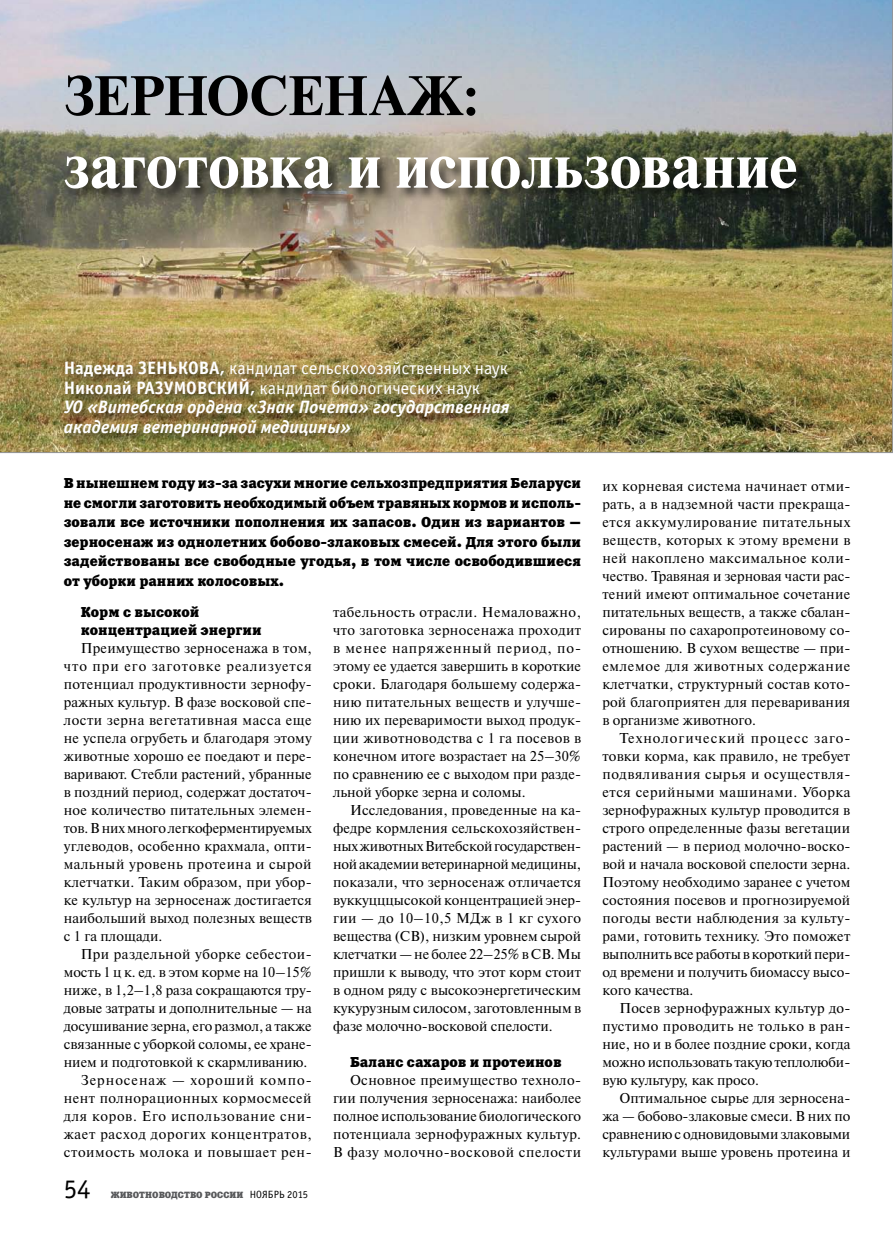
<style>
.page{position:relative;width:893px;height:1234px;background:#fff}
.page>*{position:absolute;margin:0;border:0;box-sizing:border-box;transform-origin:0 0}
.t1{font:700 63px "Newton C";letter-spacing:.005em;color:#fff}
.t2{font:700 55.5px "Newton C";color:#000}
.t3{font:27px "Officina Sans C";color:#000}
.t4{font:italic 700 18px/19.5px "Officina Sans C";color:#fff}
.t5{font:14.25px/18px "Newton C";letter-spacing:.005em;color:#000;text-align:justify}
.t6{font:14.25px/19.5px "Xenia C";color:#000}
.t7{font:14.25px "Newton C";letter-spacing:.045em;color:#000}
.t8{font:14.25px "Newton C";letter-spacing:.03em;color:#000}
.t9{font:14.25px "Newton C";letter-spacing:.065em;color:#000}
.t10{font:9px "Xenia C";color:#58595b}
.s1{font-style:normal}
.s2{font-weight:400;font-style:normal}
.s3{font-family:"Officina Sans C";font-size:10.5px;color:#000}
</style>
<div class="page">
<img style="left:0;top:0;width:893px;height:453px">
<div style="left:62px;top:359px;width:460px;height:90px;background:#000;opacity:.75"></div>
<div style="left:62px;top:154px;width:747px;height:49px;background:#000;opacity:.65"></div>
<h2 class="t2" style="left:64px;top:65px;width:41px">Зерносенаж</h2>
<h2 class="t2" style="left:463px;top:65px;width:18px">:</h2>
<h1 class="t1" style="left:64px;top:131px;width:735px">заготовка и использование</h1>
<p class="t4" style="left:64px;top:358px;width:447px"><span class="s1">Надежда ЗЕНЬКОВА,</span> <span class="s2">кандидат сельскохозяйственных наук </span><span class="s1">Николай РАЗУМОВСКИЙ,</span> <span class="s2">кандидат биологических наук<br></span>УО «Витебская ордена «Знак Почета» государственная академия ветеринарной медицины»</p>
<p class="t6" style="left:64px;top:473px;width:519px;text-align:justify">В нынешнем году из-за засухи многие сельхозпредприятия Беларуси не смогли заготовить необходимый объем травяных кормов и исполь&shy;зовали все источники пополнения их запасов. Один из вариантов — зерносенаж из однолетних бобово-злаковых смесей. Для этого были задействованы все свободные угодья, в том числе освободившиеся от уборки ранних колосовых.</p>
<p class="t6" style="left:81px;top:603px;width:182px;line-height:18px">Корм с высокой концентрацией энергии</p>
<p class="t5" style="left:64px;top:639px;width:250px;text-indent:17px">Преимущество зерносенажа в том, что при его заготовке реализуется потенциал продуктивности зернофу&shy;ражных культур. В фазе восковой спе&shy;лости зерна вегетативная масса еще не успела огрубеть и благодаря этому животные хорошо ее поедают и пере&shy;варивают. Стебли растений, убранные в поздний период, содержат достаточ&shy;ное количество питательных элемен&shy;тов. В них много легкоферментируемых углеводов, особенно крахмала, опти&shy;мальный уровень протеина и сырой клетчатки. Таким образом, при убор&shy;ке культур на зерносенаж достигается наибольший выход полезных веществ с 1 га площади.</p>
<p class="t8" style="left:81px;top:946px;width:233px">При раздельной уборке себестои-</p>
<p class="t5" style="left:64px;top:963px;width:250px">мость 1 ц к. ед. в этом корме на 10–15%</p>
<p class="t5" style="left:64px;top:981px;width:250px">ниже, в 1,2–1,8 раза сокращаются тру-</p>
<p class="t5" style="left:64px;top:999px;width:250px">довые затраты и дополнительные — на</p>
<p class="t5" style="left:64px;top:1017px;width:249px">досушивание зерна, его размол, а также</p>
<p class="t5" style="left:64px;top:1035px;width:250px">связанные с уборкой соломы, ее хране-</p>
<p class="t5" style="left:64px;top:1053px;width:245px">нием и подготовкой к скармливанию.</p>
<p class="t9" style="left:81px;top:1072px;width:233px">Зерносенаж — хороший компо-</p>
<p class="t8" style="left:64px;top:1090px;width:249px">нент полнорационных кормосмесей</p>
<p class="t7" style="left:64px;top:1108px;width:250px">для коров. Его использование сни-</p>
<p class="t7" style="left:64px;top:1126px;width:249px">жает расход дорогих концентратов,</p>
<p class="t7" style="left:64px;top:1144px;width:250px">стоимость молока и повышает рен-</p>
<h3 class="t3" style="left:64px;top:1174px;width:28px">54</h3>
<p class="t10" style="left:111px;top:1188px;width:199px">ЖИВОТНОВОДСТВО РОССИИ <span class="s3">НОЯБРЬ 2015</span></p>
<p class="t5" style="left:333px;top:603px;width:250px;text-align:left">табельность отрасли. Немаловажно, что заготовка зерносенажа проходит в менее напряженный период, по-- этому ее удается завершить в короткие сроки. Благодаря большему содержа&shy;нию питательных веществ и улучше&shy;нию их переваримости выход продук&shy;ции животноводства с 1 га посевов в конечном итоге возрастает на 25–30% по сравнению ее с выходом при разде&shy;льной уборке зерна и соломы.</p>
<p class="t5" style="left:333px;top:801px;width:250px;text-align:left;text-indent:17px">Исследования, проведенные на ка-- федре кормления сельскохозяйствен&shy;ных животных Витебской государствен&shy;ной академии ветеринарной медицины, показали, что зерносенаж отличается вуккуцццысокой концентрацией энер&shy;гии — до 10–10,5 МДж в 1 кг сухого вещества (СВ), низким уровнем сырой клетчатки — не более 22–25% в СВ. Мы пришли к выводу, что этот корм стоит в одном ряду с высокоэнергетическим кукурузным силосом, заготовленным в фазе молочно-восковой спелости.</p>
<p class="t6" style="left:350px;top:1052px;width:213px">Баланс сахаров и протеинов</p>
<p class="t5" style="left:333px;top:1071px;width:250px;text-indent:17px">Основное преимущество техноло&shy;гии получения зерносенажа: наиболее полное использование биологического потенциала зернофуражных культур.<br>В фазу молочно-восковой спелости</p>
<p class="t5" style="left:602px;top:477px;width:250px;text-align:left">их корневая система начинает отми&shy;рать, а в надземной части прекраща&shy;ется аккумулирование питательных веществ, которых к этому времени в ней накоплено максимальное коли&shy;чество. Травяная и зерновая части рас&shy;тений имеют оптимальное сочетание питательных веществ, а также сбалан&shy;сированы по сахаропротеиновому со-- отношению. В сухом веществе — при&shy;емлемое для животных содержание клетчатки, структурный состав кото&shy;рой благоприятен для переваривания в организме животного.</p>
<p class="t5" style="left:602px;top:729px;width:250px;text-indent:17px">Технологический процесс заго&shy;товки корма, как правило, не требует подвяливания сырья и осуществля&shy;ется серийными машинами. Уборка зернофуражных культур проводится в строго определенные фазы вегетации растений — в период молочно-воско&shy;вой и начала восковой спелости зерна.<br>Поэтому необходимо заранее с учетом состояния посевов и прогнозируемой погоды вести наблюдения за культу&shy;рами, готовить технику. Это поможет выполнить все работы в короткий пери&shy;од времени и получить биомассу высо&shy;кого качества.</p>
<p class="t5" style="left:602px;top:999px;width:250px;text-align:left;text-indent:17px">Посев зернофуражных культур до-- пустимо проводить не только в ран&shy;ние, но и в более поздние сроки, когда можно использовать такую теплолюби&shy;вую культуру, как просо.</p>
<p class="t5" style="left:602px;top:1088px;width:250px;text-indent:17px">Оптимальное сырье для зерносена&shy;жа — бобово-злаковые смеси. В них по сравнению с одновидовыми злаковыми культурами выше уровень протеина и</p>
</div>
